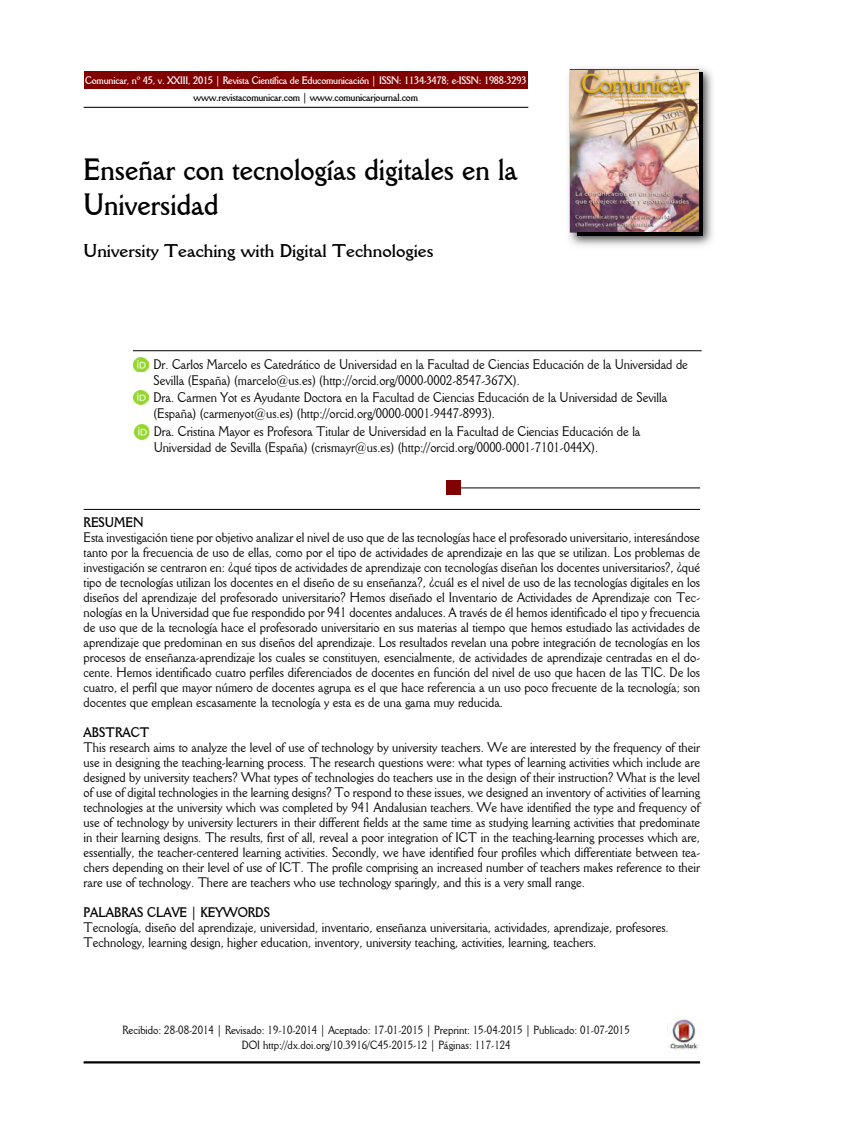
<style>
.page{position:relative;width:849px;height:1127px;background:#fff}
.page>*{position:absolute;margin:0;border:0;box-sizing:border-box;transform-origin:0 0}
.t1{font:700 30px/34.5px "Della Robbia BT";color:#000;scale:.9 1}
.t2{font:700 18px "Della Robbia BT";color:#000}
.t3{font:13.5px/15px "Della Robbia BT";color:#000;scale:.9 1}
.t4{font:700 13.5px "Della Robbia BT";color:#000;scale:.9 1}
.t5{font:11.55px/15px "Della Robbia BT";color:#000;text-align:center;scale:.9 1}
.t6{font:700 10.5px "Della Robbia BT";letter-spacing:-.02em;color:#fff;scale:.9 1}
.t7{font:700 10.5px "Della Robbia BT";letter-spacing:-.02em;color:#000;scale:.9 1}
</style>
<div class="page">
<svg style="left:83px;top:106px;width:446px;height:2px"></svg>
<div style="left:84px;top:71px;width:444px;height:17px;background:#800000"></div>
<img style="left:568px;top:68px;width:145px;height:178px">
<img style="left:577px;top:73px;width:125px;height:163px">
<img style="left:571px;top:70px;width:127px;height:162px">
<svg style="left:132px;top:350px;width:570px;height:1px"></svg>
<svg style="left:83px;top:508px;width:618px;height:2px"></svg>
<svg style="left:461px;top:487px;width:240px;height:1px"></svg>
<img style="left:668px;top:1018px;width:32px;height:32px">
<hr style="left:84px;top:1061px;width:616px;height:2px;background:#000">
<div style="left:446px;top:481px;width:15px;height:14px;background:#800000"></div>
<img style="left:134px;top:357px;width:15px;height:15px">
<img style="left:134px;top:390px;width:15px;height:15px">
<svg style="left:138px;top:424px;width:8px;height:16px"></svg>
<img style="left:134px;top:425px;width:15px;height:14px">
<p class="t6" style="left:85px;top:74px;width:492px">Comunicar, nº 45, v. XXIII, 2015 | Revista Científica de Educomunicación | ISSN: 1134-3478; e-ISSN: 1988-3293</p>
<p class="t7" style="left:194px;top:91px;width:251px">www.revistacomunicar.com | www.comunicarjournal.com</p>
<h1 class="t1" style="left:84px;top:152px;width:483px">Enseñar con tecnologías digitales en la<br>Universidad</h1>
<h2 class="t2" style="left:84px;top:240px;width:352px">University Teaching with Digital Technologies</h2>
<p class="t3" style="left:153px;top:356px;width:595px;line-height:15.8px">Dr. Carlos Marcelo es Catedrático de Universidad en la Facultad de Ciencias Educación de la Universidad de<br>Sevilla (España) (marcelo@us.es) (http://orcid.org/0000-0002-8547-367X).</p>
<p class="t3" style="left:153px;top:390px;width:572px;line-height:15.8px">Dra. Carmen Yot es Ayudante Doctora en la Facultad de Ciencias Educación de la Universidad de Sevilla (España) (carmenyot@us.es) (http://orcid.org/0000-0001-9447-8993).</p>
<p class="t3" style="left:154px;top:423px;width:542px;line-height:15.8px">Dra. Cristina Mayor es Profesora Titular de Universidad en la Facultad de Ciencias Educación de la<br>Universidad de Sevilla (España) (crismayr@us.es) (http://orcid.org/0000-0001-7101-044X).</p>
<p class="t4" style="left:84px;top:514px;width:68px">RESUMEN</p>
<p class="t3" style="left:84px;top:530px;width:687px;text-align:justify">Esta investigación tiene por objetivo analizar el nivel de uso que de las tecnologías hace el profesorado universitario, interesándose tanto por la frecuencia de uso de ellas, como por el tipo de actividades de aprendizaje en las que se utilizan. Los problemas de investigación se centraron en: ¿qué tipos de actividades de aprendizaje con tecnologías diseñan los docentes universitarios?, ¿qué tipo de tecnologías utilizan los docentes en el diseño de su enseñanza?, ¿cuál es el nivel de uso de las tecnologías digitales en los diseños del aprendizaje del profesorado universitario? Hemos diseñado el Inventario de Actividades de Aprendizaje con Tec - nologías en la Universidad que fue respondido por 941 docentes andaluces. A través de él hemos identificado el tipo y frecuencia de uso que de la tecnología hace el profesorado universitario en sus materias al tiempo que hemos estudiado las actividades de aprendizaje que predominan en sus diseños del aprendizaje. Los resultados revelan una pobre integración de tecnologías en los procesos de enseñanza-aprendizaje los cuales se constituyen, esencialmente, de actividades de aprendizaje centradas en el do - cente. Hemos identificado cuatro perfiles diferenciados de docentes en función del nivel de uso que hacen de las TIC. De los cuatro, el perfil que mayor número de docentes agrupa es el que hace referencia a un uso poco frecuente de la tecnología; son docentes que emplean escasamente la tecnología y esta es de una gama muy reducida.</p>
<p class="t4" style="left:84px;top:724px;width:75px">ABSTRACT</p>
<p class="t3" style="left:84px;top:740px;width:687px;text-align:justify">This research aims to analyze the level of use of technology by university teachers. We are interested by the frequency of their use in designing the teaching-learning process. The research questions were: what types of learning activities which include are designed by university teachers? What types of technologies do teachers use in the design of their instruction? What is the level of use of digital technologies in the learning designs? To respond to these issues, we designed an inventory of activities of learning technologies at the university which was completed by 941 Andalusian teachers. We have identified the type and frequency of use of technology by university lecturers in their different fields at the same time as studying learning activities that predominate in their learning designs. The results, first of all, reveal a poor integration of ICT in the teaching-learning processes which are, essentially, the teacher-centered learning activities. Secondly, we have identified four profiles which differentiate between tea&shy;chers depending on their level of use of ICT. The profile comprising an increased number of teachers makes reference to their rare use of technology. There are teachers who use technology sparingly, and this is a very small range.</p>
<p class="t4" style="left:84px;top:904px;width:209px">PALABRAS CLAVE | KEYWORDS</p>
<p class="t3" style="left:84px;top:920px;width:652px">Tecnología, diseño del aprendizaje, universidad, inventario, enseñanza universitaria, actividades, aprendizaje, profesores.<br>Technology, learning design, higher education, inventory, university teaching, activities, learning, teachers.</p>
<p class="t5" style="left:123px;top:1022px;width:565px">Recibido: 28-08-2014 | Revisado: 19-10-2014 | Aceptado: 17-01-2015 | Preprint: 15-04-2015 | Publicado: 01-07-2015<br>DOI http://dx.doi.org/10.3916/C45-2015-12 | Páginas: 117-124</p>
</div>
